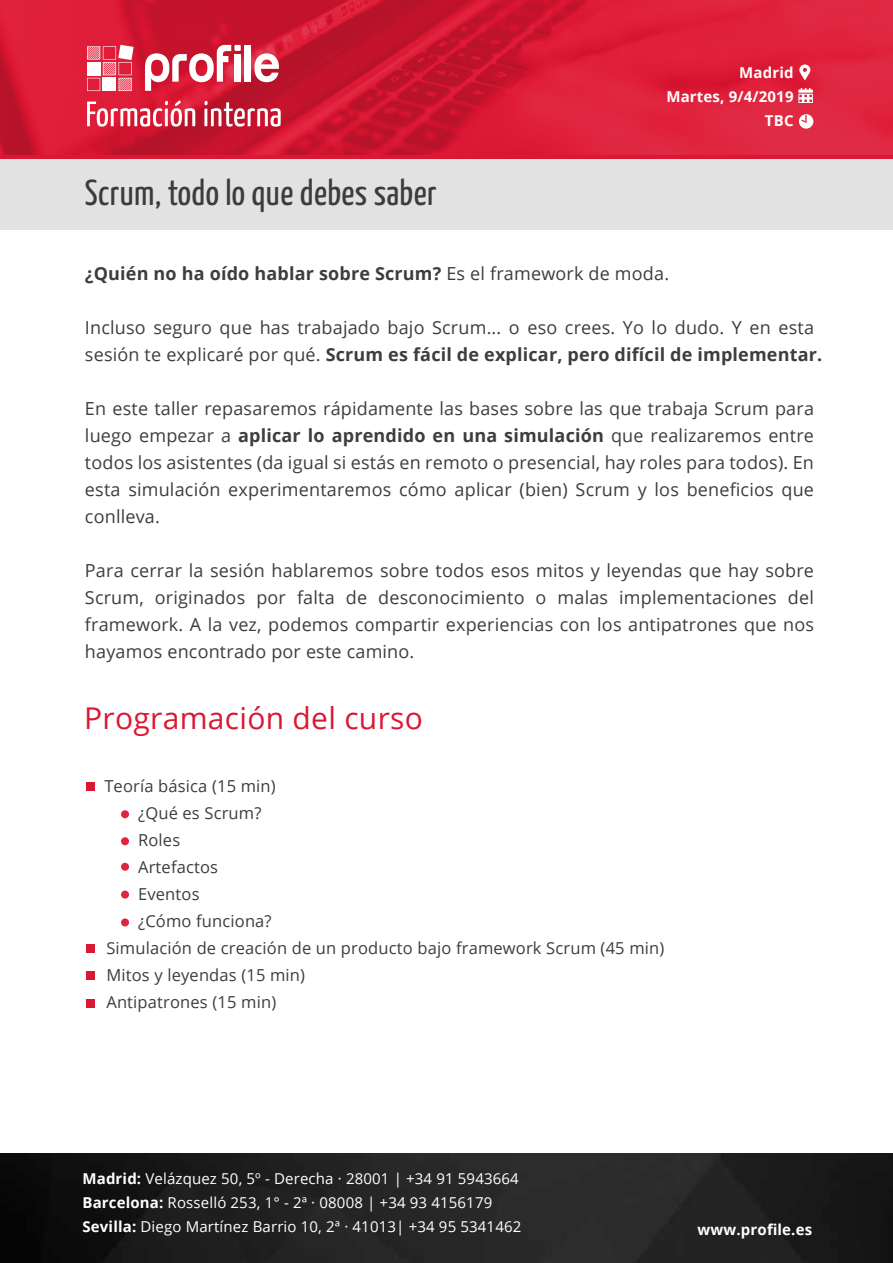
<style>
.page{position:relative;width:893px;height:1263px;background:#fff}
.page>*{position:absolute;margin:0;border:0;box-sizing:border-box;transform-origin:0 0}
.t1{font:36px "Yanone Kaffeesatz";letter-spacing:.01em;color:#3c3c3b}
.t2{font:30px "Open Sans";letter-spacing:.01em;color:#da1833}
.t3{font:18px/27px "Open Sans";letter-spacing:.01em;color:#3c3d3d;text-align:justify}
.t4{font:700 18px "Open Sans";letter-spacing:.01em;color:#3c3d3d}
.t5{font:16.5px "Open Sans";letter-spacing:.01em;color:#3c3d3d}
.t6{font:15px/24px "Open Sans";letter-spacing:.01em;color:#fff}
.t7{font:700 15px/24px "Open Sans";letter-spacing:.01em;color:#fff;text-align:right}
.s1{font-weight:400}
.s2{font-weight:700}
</style>
<div class="page">
<div style="left:0;top:0;width:893px;height:160px;background:#da1833"></div>
<img style="left:0;top:0;width:893px;height:154px">
<div style="left:0;top:159px;width:893px;height:71px;background:#e3e2e2"></div>
<div style="left:245px;top:45px;width:6px;height:37px;background:#fff"></div>
<svg style="left:254px;top:53px;width:25px;height:29px"></svg>
<svg style="left:145px;top:45px;width:96px;height:46px"></svg>
<svg style="left:87px;top:45px;width:47px;height:46px"></svg>
<svg style="left:87px;top:100px;width:108px;height:27px"></svg>
<svg style="left:204px;top:101px;width:77px;height:26px;background:#d36171"></svg>
<img style="left:0;top:1153px;width:893px;height:110px">
<svg style="left:799px;top:64px;width:11px;height:17px"></svg>
<svg style="left:798px;top:88px;width:15px;height:15px"></svg>
<svg style="left:799px;top:114px;width:14px;height:15px"></svg>
<div style="left:86px;top:782px;width:9px;height:9px;background:#da1833"></div>
<div style="left:86px;top:944px;width:9px;height:9px;background:#da1833"></div>
<div style="left:121px;top:810px;width:8px;height:8px;background:#df253f;border-radius:50%"></div>
<div style="left:121px;top:837px;width:8px;height:8px;background:#df253f;border-radius:50%"></div>
<div style="left:121px;top:863px;width:8px;height:8px;background:#df253f;border-radius:50%"></div>
<div style="left:121px;top:891px;width:8px;height:8px;background:#df253f;border-radius:50%"></div>
<div style="left:121px;top:918px;width:8px;height:8px;background:#df253f;border-radius:50%"></div>
<div style="left:86px;top:971px;width:9px;height:8px;background:#da1833"></div>
<div style="left:86px;top:999px;width:9px;height:9px;background:#da1833"></div>
<h1 class="t1" style="left:85px;top:171px;width:353px">Scrum, todo lo que debes saber</h1>
<p class="t7" style="left:666px;top:60px;width:129px">Madrid<br>Martes, 9/4/2019<br>TBC</p>
<p class="t4" style="left:85px;top:261px;width:586px">¿Quién no ha oído hablar sobre Scrum? <span class="s1">Es el framework de moda.</span></p>
<p class="t3" style="left:85px;top:314px;width:739px">Incluso seguro que has trabajado bajo Scrum... o eso crees. Yo lo dudo. Y en esta sesión te explicaré por qué. <span class="s2">Scrum es fácil de explicar, pero difícil de implementar.</span></p>
<p class="t3" style="left:85px;top:395px;width:731px">En este taller repasaremos rápidamente las bases sobre las que trabaja Scrum para luego empezar a <span class="s2">aplicar lo aprendido en una simulación</span> que realizaremos entre todos los asistentes (da igual si estás en remoto o presencial, hay roles para todos). En esta simulación experimentaremos cómo aplicar (bien) Scrum y los beneficios que conlleva.</p>
<p class="t3" style="left:85px;top:557px;width:731px">Para cerrar la sesión hablaremos sobre todos esos mitos y leyendas que hay sobre Scrum, originados por falta de desconocimiento o malas implementaciones del framework. A la vez, podemos compartir experiencias con los antipatrones que nos hayamos encontrado por este camino.</p>
<h2 class="t2" style="left:84px;top:697px;width:340px">Programación del curso</h2>
<p class="t5" style="left:104px;top:775px;width:173px">Teoría básica (15 min)</p>
<p class="t5" style="left:138px;top:802px;width:125px">¿Qué es Scrum?</p>
<p class="t5" style="left:138px;top:828px;width:44px">Roles</p>
<p class="t5" style="left:138px;top:855px;width:82px">Artefactos</p>
<p class="t5" style="left:138px;top:882px;width:63px">Eventos</p>
<p class="t5" style="left:138px;top:909px;width:135px">¿Cómo funciona?</p>
<p class="t5" style="left:106px;top:936px;width:559px">Simulación de creación de un producto bajo framework Scrum (45 min)</p>
<p class="t5" style="left:106px;top:963px;width:200px">Mitos y leyendas (15 min)</p>
<p class="t5" style="left:106px;top:990px;width:171px">Antipatrones (15 min)</p>
<p class="t6" style="left:82px;top:1166px;width:440px"><span class="s2">Madrid:</span> Velázquez 50, 5º - Derecha · 28001 | +34 91 5943664<br><span class="s2">Barcelona:</span> Rosselló 253, 1° - 2ª · 08008 | +34 93 4156179<br><span class="s2">Sevilla:</span> Diego Martínez Barrio 10, 2ª · 41013| +34 95 5341462</p>
<p class="t7" style="left:698px;top:1217px;width:116px">www.profile.es</p>
</div>
